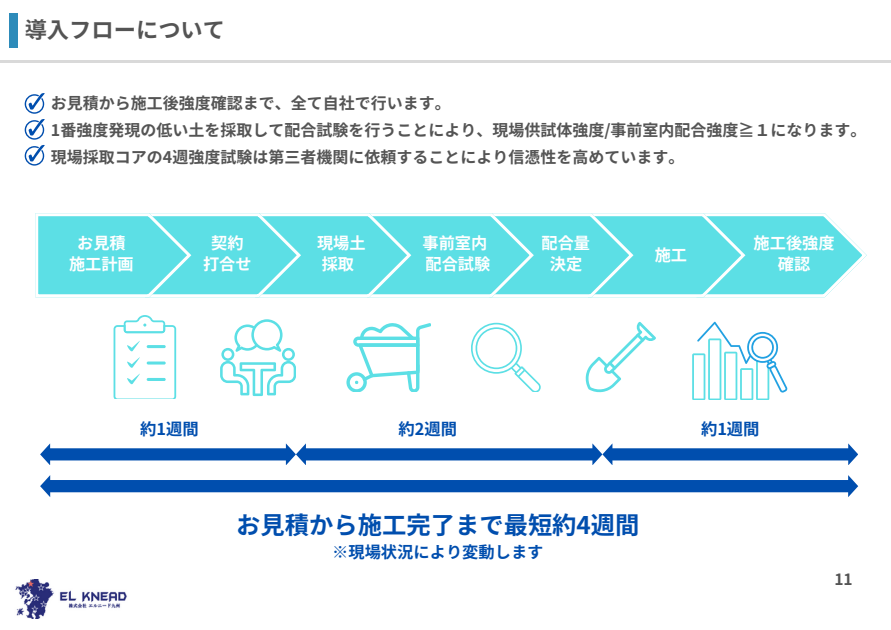
<style>
.page{position:relative;width:891px;height:630px;background:#fff}
.page>*{position:absolute;margin:0;border:0;box-sizing:border-box;transform-origin:0 0}
.t1{font:700 24.4px "Noto Sans JP";color:#004eae}
.t2{font:700 22.4px "Noto Sans JP";color:#545454}
.t3{font:700 16.4px "Noto Sans JP";color:#fff}
.t4{font:700 16.4px "Noto Sans JP";color:#004eae}
.t5{font:700 16px "Noto Sans JP";color:#545454}
.t6{font:700 15.6px "Noto Sans JP";color:#545454}
</style>
<div class="page">
<div style="left:9px;top:14px;width:9px;height:34px;background:#2d8bba"></div>
<hr style="left:0;top:60px;width:891px;height:3px;background:#d9d9d9">
<img style="left:15px;top:580px;width:112px;height:39px">
<svg style="left:25px;top:93px;width:20px;height:73px"></svg>
<svg style="left:35px;top:213px;width:832px;height:84px;background:#6fe2e8"></svg>
<svg style="left:40px;top:475px;width:818px;height:22px"></svg>
<svg style="left:220px;top:319px;width:75px;height:77px"></svg>
<svg style="left:114px;top:315px;width:62px;height:84px"></svg>
<hr style="left:147px;top:378px;width:19px;height:3px;background:#5cdfe5;border-radius:2px">
<svg style="left:471px;top:323px;width:69px;height:69px"></svg>
<svg style="left:585px;top:322px;width:71px;height:71px"></svg>
<svg style="left:346px;top:323px;width:84px;height:69px"></svg>
<svg style="left:692px;top:322px;width:96px;height:78px"></svg>
<svg style="left:40px;top:443px;width:818px;height:22px"></svg>
<h1 class="t2" style="left:25px;top:12px;width:202px">導入フローについて</h1>
<p class="t5" style="left:51px;top:91px;width:402px">お見積から施工後強度確認まで、全て自社で行います。</p>
<p class="t5" style="left:51px;top:117px;width:817px">1番強度発現の低い土を採取して配合試験を行うことにより、現場供試体強度/事前室内配合強度≧１になります。</p>
<p class="t5" style="left:51px;top:144px;width:635px">現場採取コアの4週強度試験は第三者機関に依頼することにより信憑性を高めています。</p>
<p class="t3" style="left:77px;top:230px;width:50px">お見積</p>
<p class="t3" style="left:69px;top:251px;width:66px">施工計画</p>
<p class="t3" style="left:211px;top:230px;width:34px">契約</p>
<p class="t3" style="left:203px;top:251px;width:50px">打合せ</p>
<p class="t3" style="left:317px;top:230px;width:49px">現場土</p>
<p class="t3" style="left:322px;top:251px;width:34px">採取</p>
<p class="t3" style="left:423px;top:230px;width:66px">事前室内</p>
<p class="t3" style="left:425px;top:251px;width:66px">配合試験</p>
<p class="t3" style="left:542px;top:230px;width:50px">配合量</p>
<p class="t3" style="left:550px;top:251px;width:34px">決定</p>
<p class="t3" style="left:655px;top:242px;width:32px">施工</p>
<p class="t3" style="left:754px;top:230px;width:83px">施工後強度</p>
<p class="t3" style="left:778px;top:251px;width:34px">確認</p>
<p class="t4" style="left:140px;top:416px;width:60px">約1週間</p>
<p class="t4" style="left:398px;top:416px;width:60px">約2週間</p>
<p class="t1" style="left:236px;top:506px;width:405px">お見積から施工完了まで最短約4週間</p>
<p class="t4" style="left:332px;top:539px;width:213px">※現場状況により変動します</p>
<p class="t4" style="left:701px;top:416px;width:60px">約1週間</p>
<p class="t6" style="left:834px;top:567px;width:20px">11</p>
</div>
